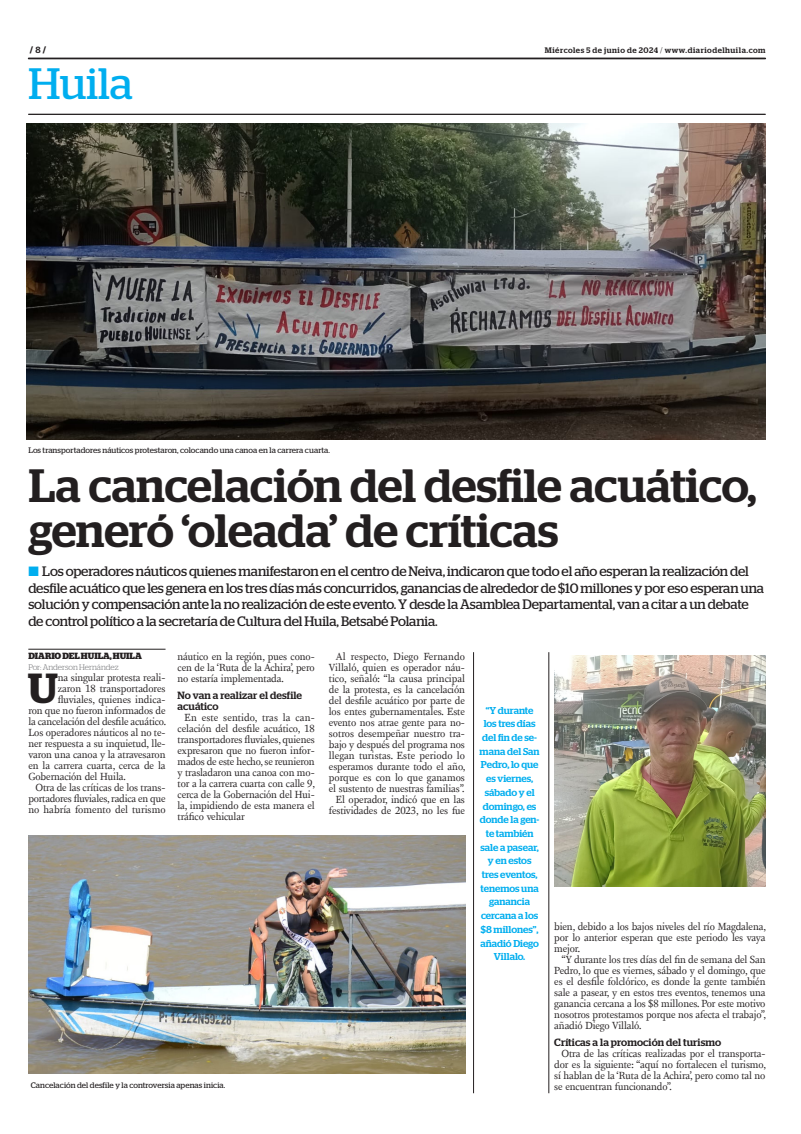
<style>
.page{position:relative;width:801px;height:1134px;background:#fff}
.page>*{position:absolute;margin:0;border:0;box-sizing:border-box;transform-origin:0 0}
.TITULO{font:500 46.7px/44.7px "Stag";letter-spacing:-.005em;color:#231f20}
.t1{font:43.9px "Stag";color:#00aeef}
.TEXTO_UNO{font:600 42px "Stag";color:#231f20}
.SUMARIO{font:13.7px/16.5px "Stag";letter-spacing:-.01em;color:#231f20}
.TEXTO{font:10.6px/11px "New Fournier BP";letter-spacing:-.01em;color:#231f20;text-align:justify}
.TEXTO_UNO-2{font:10.6px "New Fournier BP";letter-spacing:-.01em;color:#231f20}
.INTERTITULO{font:500 10.5px/11px "Stag";letter-spacing:.01em;color:#231f20}
.DESTACADO_AZUL{font:500 10px/13.7px "Stag";color:#00aeef;text-align:center}
.CREDITO_1{font:700 9px "Stag";color:#231f20}
.PIE_DE_FOTO{font:8px "Stag";letter-spacing:.01em;color:#231f20}
.t2{font:500 8px "Stag";letter-spacing:.06em;color:#231f20}
.CREDITO_2{font:300 8px "Stag";letter-spacing:-.005em;color:#6c6d70}
.s1{font-weight:500}
.s2{font-weight:300}
.s3{color:#00aeef}
</style>
<div class="page">
<svg style="left:28px;top:58px;width:737px;height:1px"></svg>
<hr style="left:28px;top:114px;width:737px;height:1px;background:#231f20">
<img style="left:27px;top:123px;width:738px;height:316px">
<img style="left:28px;top:835px;width:437px;height:238px">
<img style="left:554px;top:655px;width:212px;height:231px">
<hr style="left:28px;top:649px;width:137px;height:1px;background:#231f20">
<hr style="left:473px;top:652px;width:1px;height:441px;background:#231f20">
<hr style="left:548px;top:652px;width:1px;height:441px;background:#231f20">
<p class="CREDITO_1" style="left:30px;top:45px;width:18px">/ <span class="s1">8</span> /</p>
<p class="t2" style="left:545px;top:45px;width:222px">Miércoles 5 de junio de 2024 <span class="s2">/</span> www.diariodelhuila.com</p>
<p class="t1" style="left:28px;top:58px;width:106px">Huila</p>
<p class="PIE_DE_FOTO" style="left:28px;top:446px;width:303px">Los transportadores náuticos protestaron, colocando una canoa en la carrera cuarta.</p>
<p class="TITULO" style="left:29px;top:463px;width:729px">La cancelación del desfile acuático, generó ‘oleada’ de críticas</p>
<p class="SUMARIO" style="left:28px;top:563px;width:737px"><span class="s3">■</span> Los operadores náuticos quienes manifestaron en el centro de Neiva, indicaron que todo el año esperan la realización del desfile acuático que les genera en los tres días más concurridos, ganancias de alrededor de $10 millones y por eso esperan una solución y compensación ante la no realización de este evento. Y desde la Asamblea Departamental, van a citar a un debate de control político a la secretaría de Cultura del Huila, Betsabé Polania.</p>
<p class="CREDITO_1" style="left:28px;top:651px;width:115px">DIARIO DEL HUILA, HUILA</p>
<p class="CREDITO_2" style="left:28px;top:663px;width:92px">Por: Anderson Hernández</p>
<p class="TEXTO_UNO" style="left:28px;top:664px;width:32px">U</p>
<p class="TEXTO_UNO-2" style="left:58px;top:671px;width:109px">na singular protesta reali-</p>
<p class="TEXTO" style="left:177px;top:651px;width:139px">náutico en la región, pues cono&shy;cen de la ‘Ruta de la Achira’, pero no estaría implementada.</p>
<p class="INTERTITULO" style="left:177px;top:689px;width:126px">No van a realizar el desfile acuático</p>
<p class="TEXTO" style="left:177px;top:712px;width:139px;text-indent:7px">En este sentido, tras la can&shy;celación del desfile acuático, 18 transportadores fluviales, quienes expresaron que no fueron infor&shy;mados de este hecho, se reunieron y trasladaron una canoa con mo&shy;tor a la carrera cuarta con calle 9, cerca de la Gobernación del Hui&shy;la, impidiendo de esta manera el tráfico vehicular</p>
<p class="TEXTO" style="left:329px;top:651px;width:138px;text-indent:7px">Al respecto, Diego Fernando Villaló, quien es operador náu&shy;tico, señaló: “la causa principal de la protesta, es la cancelación del desfile acuático por parte de los entes gubernamentales. Este evento nos atrae gente para no&shy;sotros desempeñar nuestro tra&shy;bajo y después del programa nos llegan turistas. Este periodo lo esperamos durante todo el año, porque es con lo que ganamos el sustento de nuestras familias”.</p>
<p class="TEXTO" style="left:329px;top:794px;width:138px;text-align:right">El operador, indicó que en las festividades de 2023, no les fue</p>
<p class="TEXTO_UNO-2" style="left:58px;top:682px;width:109px">zaron 18 transportadores</p>
<p class="TEXTO_UNO-2" style="left:58px;top:693px;width:109px">fluviales, quienes indica-</p>
<p class="TEXTO_UNO-2" style="left:28px;top:704px;width:139px">ron que no fueron informados de</p>
<p class="TEXTO_UNO-2" style="left:28px;top:715px;width:139px">la cancelación del desfile acuático.</p>
<p class="TEXTO_UNO-2" style="left:28px;top:726px;width:139px">Los operadores náuticos al no te-</p>
<p class="TEXTO_UNO-2" style="left:28px;top:737px;width:139px">ner respuesta a su inquietud, lle-</p>
<p class="TEXTO_UNO-2" style="left:28px;top:748px;width:139px">varon una canoa y la atravesaron</p>
<p class="TEXTO_UNO-2" style="left:28px;top:759px;width:139px">en la carrera cuarta, cerca de la</p>
<p class="TEXTO_UNO-2" style="left:28px;top:770px;width:99px">Gobernación del Huila.</p>
<p class="TEXTO" style="left:28px;top:782px;width:139px;text-indent:7px">Otra de las críticas de los trans&shy;portadores fluviales, radica en que no habría fomento del turismo</p>
<p class="DESTACADO_AZUL" style="left:479px;top:703px;width:62px">“Y durante los tres días del fin de se&shy;mana del San<br>Pedro, lo que es viernes, sábado y el domingo, es donde la gen&shy;te también sale a pasear, y en estos tres eventos, tenemos una ganancia cercana a los $8 millones”, añadió Diego<br>Villalo.</p>
<p class="TEXTO" style="left:554px;top:921px;width:213px">bien, debido a los bajos niveles del río Magdalena, por lo anterior esperan que este periodo les vaya mejor.</p>
<p class="TEXTO" style="left:554px;top:954px;width:213px;text-indent:7px">“Y durante los tres días del fin de semana del San Pedro, lo que es viernes, sábado y el domingo, que es el desfile folclórico, es donde la gente también sale a pasear, y en estos tres eventos, tenemos una ganancia cercana a los $8 millones. Por este motivo nosotros protestamos porque nos afecta el trabajo”, añadió Diego Villaló.</p>
<p class="INTERTITULO" style="left:554px;top:1036px;width:168px">Críticas a la promoción del turismo</p>
<p class="TEXTO" style="left:554px;top:1048px;width:213px;text-indent:7px">Otra de las críticas realizadas por el transporta&shy;dor es la siguiente: “aquí no fortalecen el turismo, sí hablan de la ‘Ruta de la Achira’, pero como tal no se encuentran funcionando”.</p>
<p class="PIE_DE_FOTO" style="left:31px;top:1080px;width:196px">Cancelación del desfile y la controversia apenas inicia.</p>
</div>
